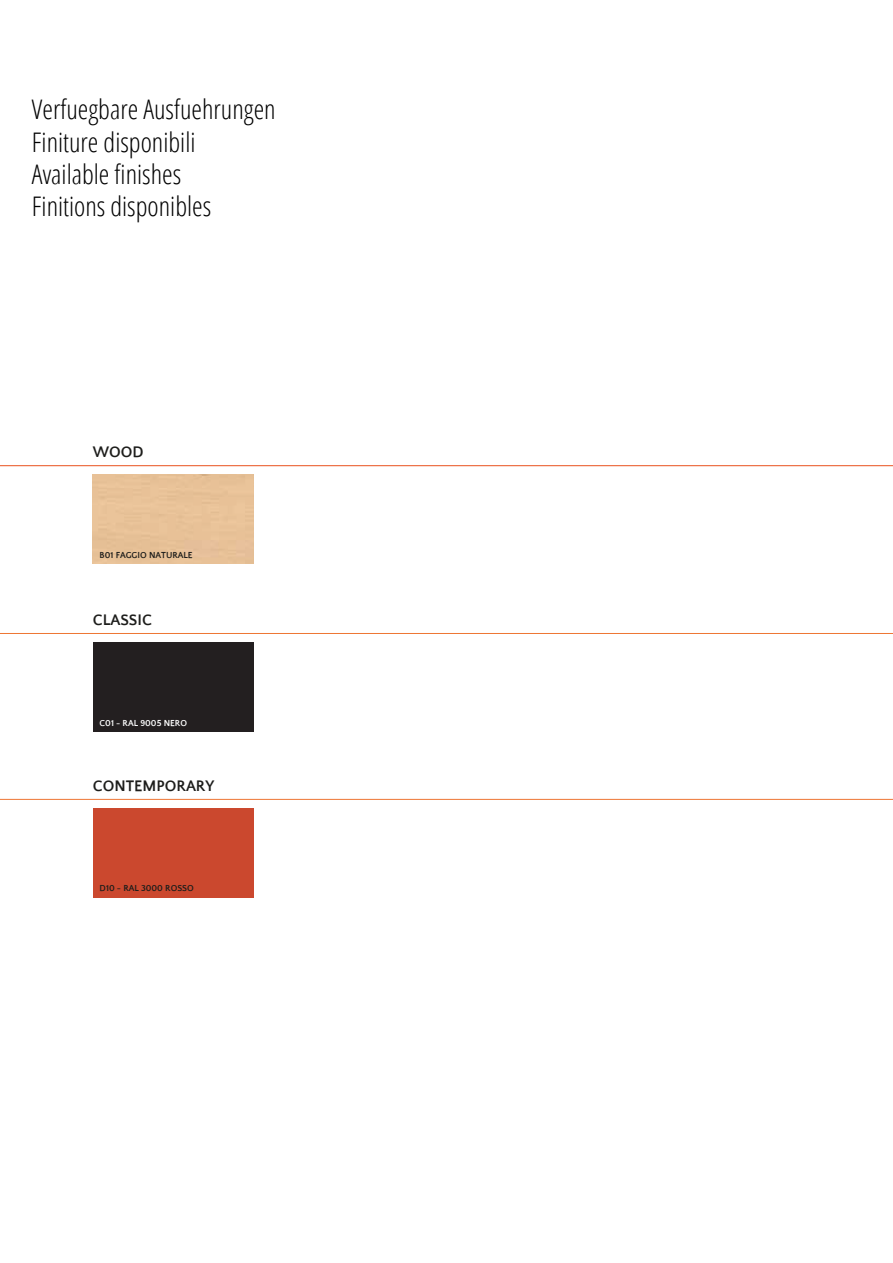
<style>
.page{position:relative;width:893px;height:1263px;background:#fff}
.page>*{position:absolute;margin:0;border:0;box-sizing:border-box;transform-origin:0 0}
.t1{font:300 condensed 27px/32.4px "Open Sans";color:#000101}
.t2{font:700 15.75px "Quattrocento Sans";color:#1d1d1b}
.t3{font:700 9px "Quattrocento Sans";color:#1d1d1b}
.t4{font:700 9px "Quattrocento Sans";color:#fff}
</style>
<div class="page">
<hr style="left:0;top:465px;width:893px;height:1px;background:#e9501d">
<hr style="left:0;top:633px;width:893px;height:1px;background:#ee7634">
<hr style="left:0;top:799px;width:893px;height:1px;background:#ee7634">
<div style="left:93px;top:808px;width:160px;height:89px;background:#cb482e"></div>
<div style="left:93px;top:642px;width:160px;height:89px;background:#231f20"></div>
<p class="t1" style="left:32px;top:92px;width:245px">Verfuegbare Ausfuehrungen<br>Finiture disponibili<br>Available finishes<br>Finitions disponibles</p>
<p class="t2" style="left:93px;top:444px;width:52px">WOOD</p>
<p class="t3" style="left:100px;top:551px;width:95px">B01 FAGGIO NATURALE</p>
<p class="t2" style="left:93px;top:612px;width:61px">CLASSIC</p>
<p class="t4" style="left:100px;top:718px;width:89px">C01 - RAL 9005 NERO</p>
<p class="t2" style="left:93px;top:778px;width:123px">CONTEMPORARY</p>
<p class="t3" style="left:100px;top:884px;width:96px">D10 - RAL 3000 ROSSO</p>
</div>
